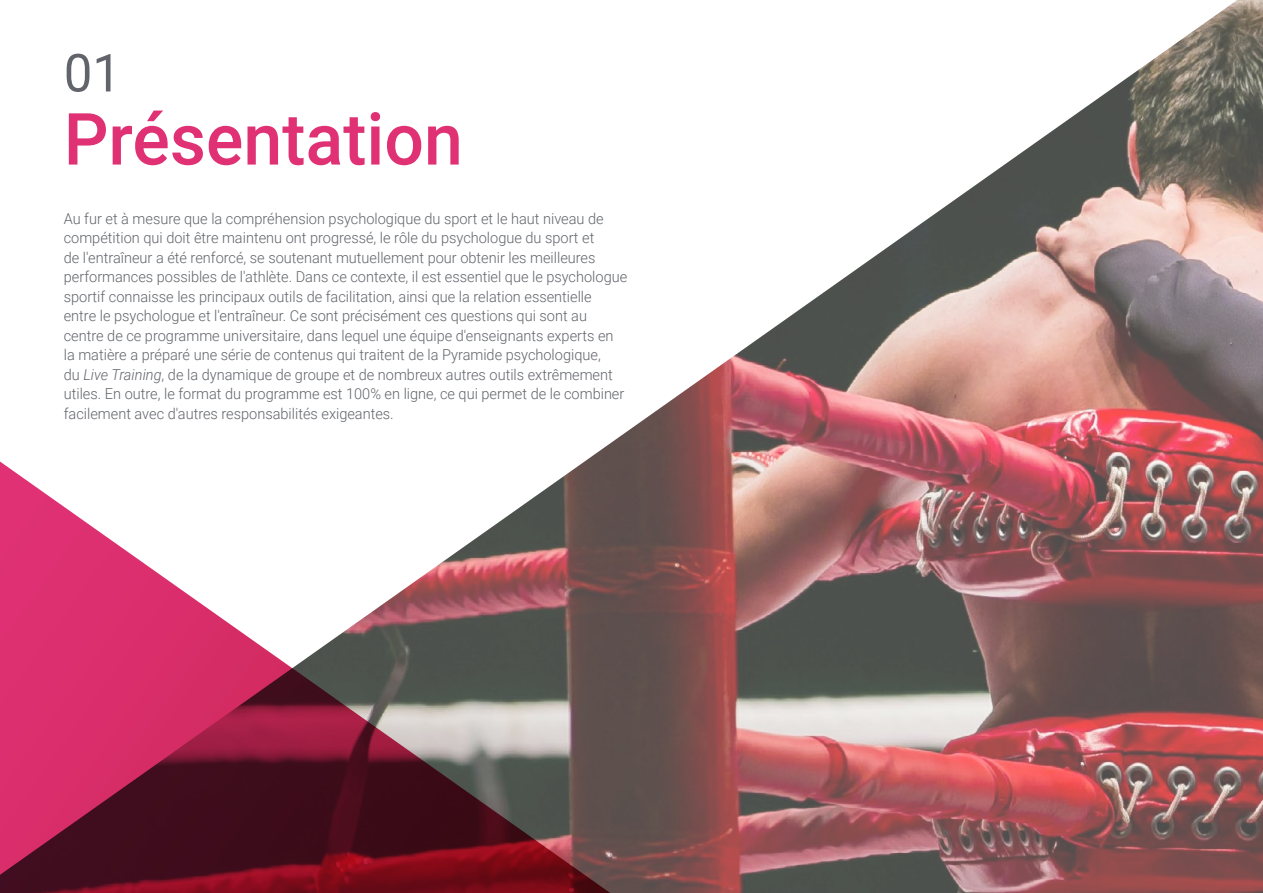
<style>
.page{position:relative;width:1263px;height:893px;background:#fff}
.page>*{position:absolute;margin:0;border:0;box-sizing:border-box;transform-origin:0 0}
.t1{font:500 72px "Roboto";color:#df3174}
.t2{font:52.5px "Roboto";color:#61646a}
.t3{font:300 15px/19.5px "Roboto";color:#61646a}
.s1{font-style:italic}
</style>
<div class="page">
<img style="left:606px;top:0;width:657px;height:893px">
<svg style="left:0;top:446px;width:640px;height:447px"></svg>
<h2 class="t2" style="left:64px;top:36px;width:59px">01</h2>
<h1 class="t1" style="left:64px;top:89px;width:401px">Présentation</h1>
<p class="t3" style="left:64px;top:208px;width:565px">Au fur et à mesure que la compréhension psychologique du sport et le haut niveau de compétition qui doit être maintenu ont progressé, le rôle du psychologue du sport et<br>de l'entraîneur a été renforcé, se soutenant mutuellement pour obtenir les meilleures performances possibles de l'athlète. Dans ce contexte, il est essentiel que le psychologue sportif connaisse les principaux outils de facilitation, ainsi que la relation essentielle entre le psychologue et l'entraîneur. Ce sont précisément ces questions qui sont au centre de ce programme universitaire, dans lequel une équipe d'enseignants experts en la matière a préparé une série de contenus qui traitent de la Pyramide psychologique,<br>du <span class="s1">Live Training</span>, de la dynamique de groupe et de nombreux autres outils extrêmement utiles. En outre, le format du programme est 100% en ligne, ce qui permet de le combiner facilement avec d'autres responsabilités exigeantes.</p>
</div>
